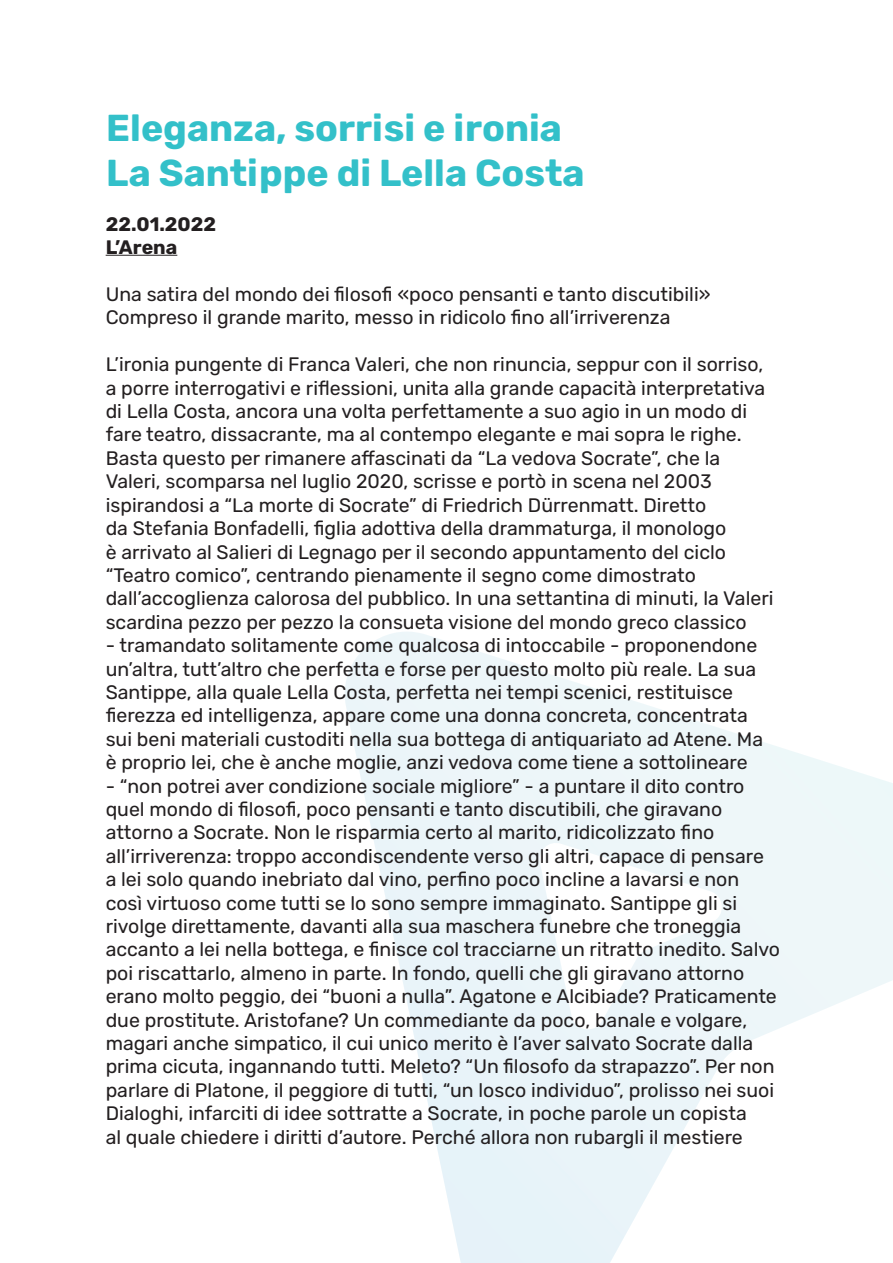
<style>
.page{position:relative;width:893px;height:1263px;background:#fff}
.page>*{position:absolute;margin:0;border:0;box-sizing:border-box;transform-origin:0 0}
.t1{font:700 37.5px "Rubik";color:#33c0c9}
.t2{font:19.5px/23.4px "Rubik";color:#231f20}
.t3{font:700 19.5px "Rubik";color:#231f20}
</style>
<div class="page">
<svg style="left:345px;top:632px;width:548px;height:631px"></svg>
<hr style="left:106px;top:255px;width:71px;height:1px;background:#231f20">
<p class="t1" style="left:106px;top:107px;width:457px">Eleganza, sorrisi e ironia</p>
<p class="t1" style="left:106px;top:152px;width:480px">La Santippe di Lella Costa</p>
<p class="t3" style="left:106px;top:213px;width:112px">22.01.2022</p>
<p class="t3" style="left:106px;top:237px;width:73px">L’Arena</p>
<p class="t2" style="left:106px;top:283px;width:606px">Una satira del mondo dei filosofi «poco pensanti e tanto discutibili»<br>Compreso il grande marito, messo in ridicolo fino all’irriverenza</p>
<p class="t2" style="left:106px;top:353px;width:669px">L’ironia pungente di Franca Valeri, che non rinuncia, seppur con il sorriso, a porre interrogativi e riflessioni, unita alla grande capacità interpretativa di Lella Costa, ancora una volta perfettamente a suo agio in un modo di fare teatro, dissacrante, ma al contempo elegante e mai sopra le righe.<br>Basta questo per rimanere affascinati da “La vedova Socrate”, che la Valeri, scomparsa nel luglio 2020, scrisse e portò in scena nel 2003 ispirandosi a “La morte di Socrate” di Friedrich Dürrenmatt. Diretto<br>da Stefania Bonfadelli, figlia adottiva della drammaturga, il monologo<br>è arrivato al Salieri di Legnago per il secondo appuntamento del ciclo “Teatro comico”, centrando pienamente il segno come dimostrato dall’accoglienza calorosa del pubblico. In una settantina di minuti, la Valeri scardina pezzo per pezzo la consueta visione del mondo greco classico</p>
<p class="t2" style="left:106px;top:634px;width:659px">- tramandato solitamente come qualcosa di intoccabile - proponendone un’altra, tutt’altro che perfetta e forse per questo molto più reale. La sua Santippe, alla quale Lella Costa, perfetta nei tempi scenici, restituisce fierezza ed intelligenza, appare come una donna concreta, concentrata sui beni materiali custoditi nella sua bottega di antiquariato ad Atene. Ma è proprio lei, che è anche moglie, anzi vedova come tiene a sottolineare</p>
<p class="t2" style="left:106px;top:774px;width:676px">- “non potrei aver condizione sociale migliore” - a puntare il dito contro quel mondo di filosofi, poco pensanti e tanto discutibili, che giravano attorno a Socrate. Non le risparmia certo al marito, ridicolizzato fino all’irriverenza: troppo accondiscendente verso gli altri, capace di pensare<br>a lei solo quando inebriato dal vino, perfino poco incline a lavarsi e non così virtuoso come tutti se lo sono sempre immaginato. Santippe gli si rivolge direttamente, davanti alla sua maschera funebre che troneggia accanto a lei nella bottega, e finisce col tracciarne un ritratto inedito. Salvo poi riscattarlo, almeno in parte. In fondo, quelli che gli giravano attorno erano molto peggio, dei “buoni a nulla”. Agatone e Alcibiade? Praticamente due prostitute. Aristofane? Un commediante da poco, banale e volgare, magari anche simpatico, il cui unico merito è l’aver salvato Socrate dalla prima cicuta, ingannando tutti. Meleto? “Un filosofo da strapazzo”. Per non parlare di Platone, il peggiore di tutti, “un losco individuo”, prolisso nei suoi Dialoghi, infarciti di idee sottratte a Socrate, in poche parole un copista<br>al quale chiedere i diritti d’autore. Perché allora non rubargli il mestiere</p>
</div>
